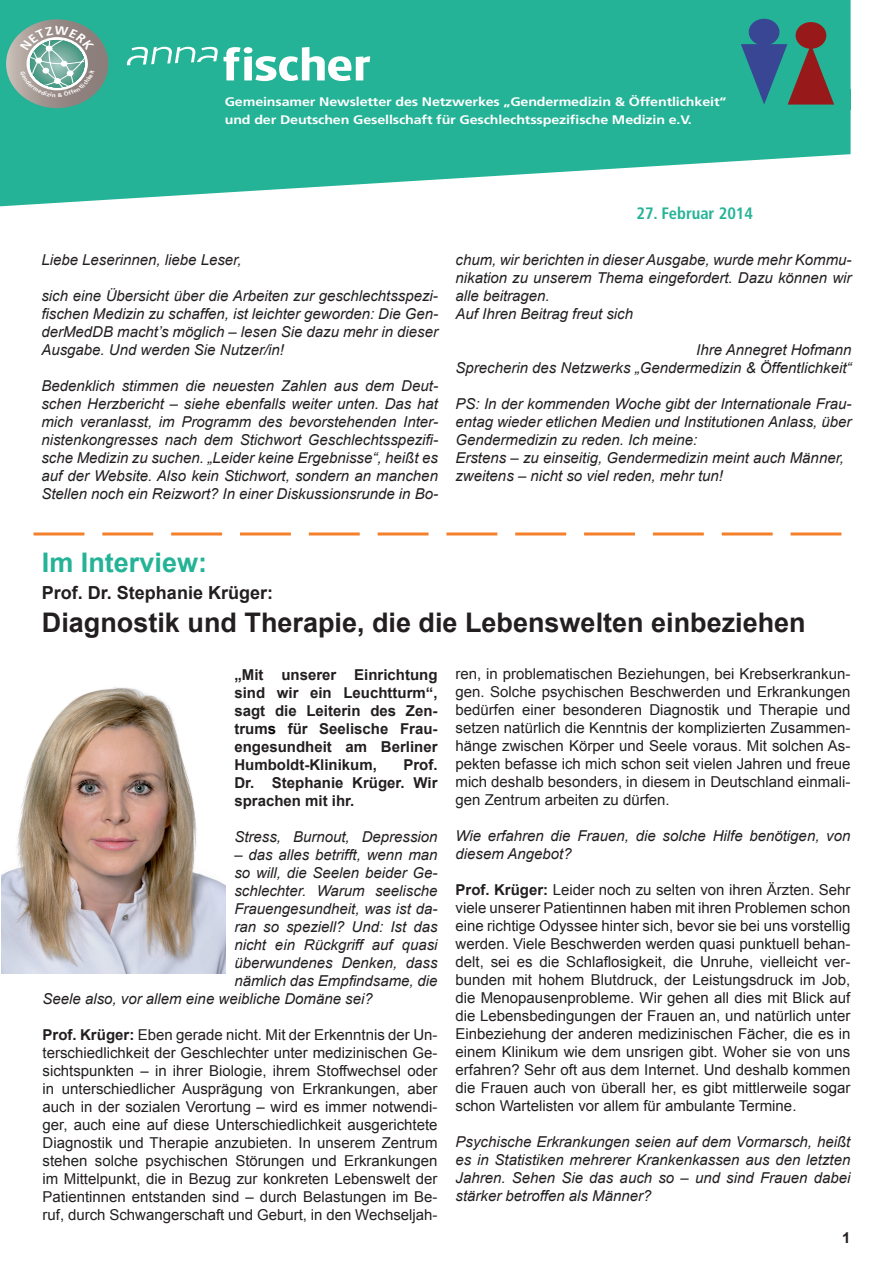
<style>
.page{position:relative;width:893px;height:1263px;background:#fff}
.page>*{position:absolute;margin:0;border:0;box-sizing:border-box;transform-origin:0 0}
.t1{font:700 27px "Arial";color:#231f20}
.t2{font:700 27px "Arial";color:#24b396}
.t3{font:700 18px "Arial";color:#231f20}
.t4{font:700 condensed 16.5px "Frutiger";color:#24b396}
.t5{font:15px/18px "Arial";color:#231f20;text-align:justify}
.t6{font:italic 15px/18px "Arial";color:#231f20;text-align:justify}
.t7{font:700 15px/18px "Arial";color:#231f20;text-align:justify}
.t8{font:700 12.45px/17.9px "Frutiger";letter-spacing:-.01em;color:#fff;scale:1.15 1}
.s1{color:#000}
.s2{font-weight:700}
</style>
<div class="page">
<svg style="left:34px;top:532px;width:807px;height:3px"></svg>
<svg style="left:0;top:0;width:851px;height:206px;fill:#24b396"></svg>
<svg style="left:224px;top:47px;width:146px;height:34px"></svg>
<svg style="left:127px;top:47px;width:91px;height:18px"></svg>
<div style="left:225px;top:96px;width:592px;height:45px;background:#24b396"></div>
<div style="left:749px;top:19px;width:30px;height:26px;background:#384693;border-radius:50%"></div>
<div style="left:796px;top:22px;width:30px;height:27px;background:#98191a;border-radius:50%"></div>
<svg style="left:741px;top:44px;width:108px;height:61px;background:#427778"></svg>
<div style="left:838px;top:89px;width:13px;height:21px;background:#24b396"></div>
<div style="left:649px;top:176px;width:86px;height:21px;background:#fff"></div>
<img style="left:1px;top:687px;width:225px;height:286px">
<svg style="left:6px;top:19px;width:102px;height:89px;background:#82a79b"></svg>
<p class="t8" style="left:225px;top:93px;width:438px">Gemeinsamer Newsletter des Netzwerkes „Gendermedizin &amp; Öffentlichkeit“ und der Deutschen Gesellschaft für Geschlechtsspezifische Medizin e.V.</p>
<p class="t6" style="left:41px;top:251px;width:202px">Liebe Leserinnen, liebe Leser,</p>
<p class="t6" style="left:41px;top:287px;width:398px">sich eine Übersicht über die Arbeiten zur geschlechtsspezi&shy;fischen Medizin zu schaffen, ist leichter geworden: Die Gen&shy;derMedDB macht’s möglich – lesen Sie dazu mehr in dieser Ausgabe. Und werden Sie Nutzer/in!</p>
<p class="t6" style="left:41px;top:377px;width:398px">Bedenklich stimmen die neuesten Zahlen aus dem Deut&shy;schen Herzbericht – siehe ebenfalls weiter unten. Das hat mich veranlasst, im Programm des bevorstehenden Inter&shy;nistenkongresses nach dem Stichwort Geschlechtsspezifi&shy;sche Medizin zu suchen. „Leider keine Ergebnisse“, heißt es auf der Website. Also kein Stichwort, sondern an manchen Stellen noch ein Reizwort? In einer Diskussionsrunde in Bo-</p>
<p class="t4" style="left:636px;top:203px;width:118px">27. Februar 2014</p>
<p class="t6" style="left:455px;top:251px;width:398px;text-align:left">chum, wir berichten in dieser Ausgabe, wurde mehr Kommu&shy;nikation zu unserem Thema eingefordert. Dazu können wir alle beitragen.<br>Auf Ihren Beitrag freut sich</p>
<p class="t6" style="left:456px;top:341px;width:397px;text-align:right">Ihre Annegret Hofmann<br>Sprecherin des Netzwerks „Gendermedizin &amp; Öffentlichkeit“</p>
<p class="t6" style="left:455px;top:395px;width:398px;text-align:left">PS: In der kommenden Woche gibt der Internationale Frau&shy;entag wieder etlichen Medien und Institutionen Anlass, über Gendermedizin zu reden. Ich meine:<br>Erstens – zu einseitig, Gendermedizin meint auch Männer, zweitens – nicht so viel reden, mehr tun!</p>
<h1 class="t2" style="left:42px;top:545px;width:167px">Im Interview:</h1>
<p class="t3" style="left:42px;top:581px;width:233px">Prof. Dr. Stephanie Krüger:</p>
<h1 class="t1" style="left:42px;top:605px;width:765px">Diagnostik und Therapie, die die Lebenswelten einbeziehen</h1>
<p class="t7" style="left:234px;top:666px;width:205px">„Mit unserer Einrichtung sind wir ein Leuchtturm“, sagt die Leiterin des Zen&shy;trum<span class="s1">s</span> für Seelische Frau&shy;engesundheit am Berliner Humboldt-Klinikum,</p>
<p class="t5" style="left:455px;top:665px;width:396px">ren, in problematischen Beziehungen, bei Krebserkrankun&shy;gen. Solche psychischen Beschwerden und Erkrankungen bedürfen einer besonderen Diagnostik und Therapie und setzen natürlich die Kenntnis der komplizierten Zusammen&shy;hänge zwischen Körper und Seele voraus. Mit solchen As&shy;pekten befasse ich mich schon seit vielen Jahren und freue mich deshalb besonders, in diesem in Deutschland einmali&shy;gen Zentrum arbeiten zu dürfen.</p>
<p class="t6" style="left:455px;top:827px;width:396px">Wie erfahren die Frauen, die solche Hilfe benötigen, von diesem Angebot?</p>
<p class="t5" style="left:455px;top:881px;width:396px"><span class="s2">Prof. Krüger:</span> Leider noch zu selten von ihren Ärzten. Sehr viele unserer Patientinnen haben mit ihren Problemen schon eine richtige Odyssee hinter sich, bevor sie bei uns vorstellig werden. Viele Beschwerden werden quasi punktuell behan&shy;delt, sei es die Schlaflosigkeit, die Unruhe, vielleicht ver&shy;bunden mit hohem Blutdruck, der Leistungsdruck im Job, die Menopausenprobleme. Wir gehen all dies mit Blick auf die Lebensbedingungen der Frauen an, und natürlich unter Einbeziehung der anderen medizinischen Fächer, die es in einem Klinikum wie dem unsrigen gibt. Woher sie von uns erfahren? Sehr oft aus dem Internet. Und deshalb kommen die Frauen auch von überall her, es gibt mittlerweile sogar schon Wartelisten vor allem für ambulante Termine.</p>
<p class="t6" style="left:455px;top:1133px;width:396px">Psychische Erkrankungen seien auf dem Vormarsch, heißt es in Statistiken mehrerer Krankenkassen aus den letzten Jahren. Sehen Sie das auch so – und sind Frauen dabei stärker betroffen als Männer?</p>
<p class="t7" style="left:234px;top:756px;width:205px;text-indent:169px">Prof.<br>Dr. Stephanie Krüger. Wir sprachen mit ihr.</p>
<p class="t6" style="left:234px;top:828px;width:205px">Stress, Burnout, Depression</p>
<p class="t6" style="left:234px;top:846px;width:205px">– das alles betrifft, wenn man</p>
<p class="t6" style="left:234px;top:864px;width:205px">so will, die Seelen beider Ge-</p>
<p class="t6" style="left:234px;top:882px;width:205px">schlechter. Warum seelische</p>
<p class="t6" style="left:234px;top:900px;width:205px">Frauengesundheit, was ist da-</p>
<p class="t6" style="left:234px;top:918px;width:205px">ran so speziell? Und: Ist das</p>
<p class="t6" style="left:234px;top:936px;width:205px">nicht ein Rückgriff auf quasi</p>
<p class="t6" style="left:234px;top:954px;width:205px">überwundenes Denken, dass</p>
<p class="t6" style="left:234px;top:972px;width:205px">nämlich das Empfindsame, die</p>
<p class="t6" style="left:43px;top:990px;width:332px">Seele also, vor allem eine weibliche Domäne sei?</p>
<p class="t5" style="left:43px;top:1026px;width:396px"><span class="s2">Prof. Krüger:</span> Eben gerade nicht. Mit der Erkenntnis der Un&shy;terschiedlichkeit der Geschlechter unter medizinischen Ge&shy;sichtspunkten – in ihrer Biologie, ihrem Stoffwechsel oder in unterschiedlicher Ausprägung von Erkrankungen, aber auch in der sozialen Verortung – wird es immer notwendi&shy;ger, auch eine auf diese Unterschiedlichkeit ausgerichtete Diagnostik und Therapie anzubieten. In unserem Zentrum stehen solche psychischen Störungen und Erkrankungen im Mittelpunkt, die in Bezug zur konkreten Lebenswelt der Patientinnen entstanden sind – durch Belastungen im Be&shy;ruf, durch Schwangerschaft und Geburt, in den Wechseljah-</p>
<p class="t7" style="left:842px;top:1229px;width:10px">1</p>
</div>
